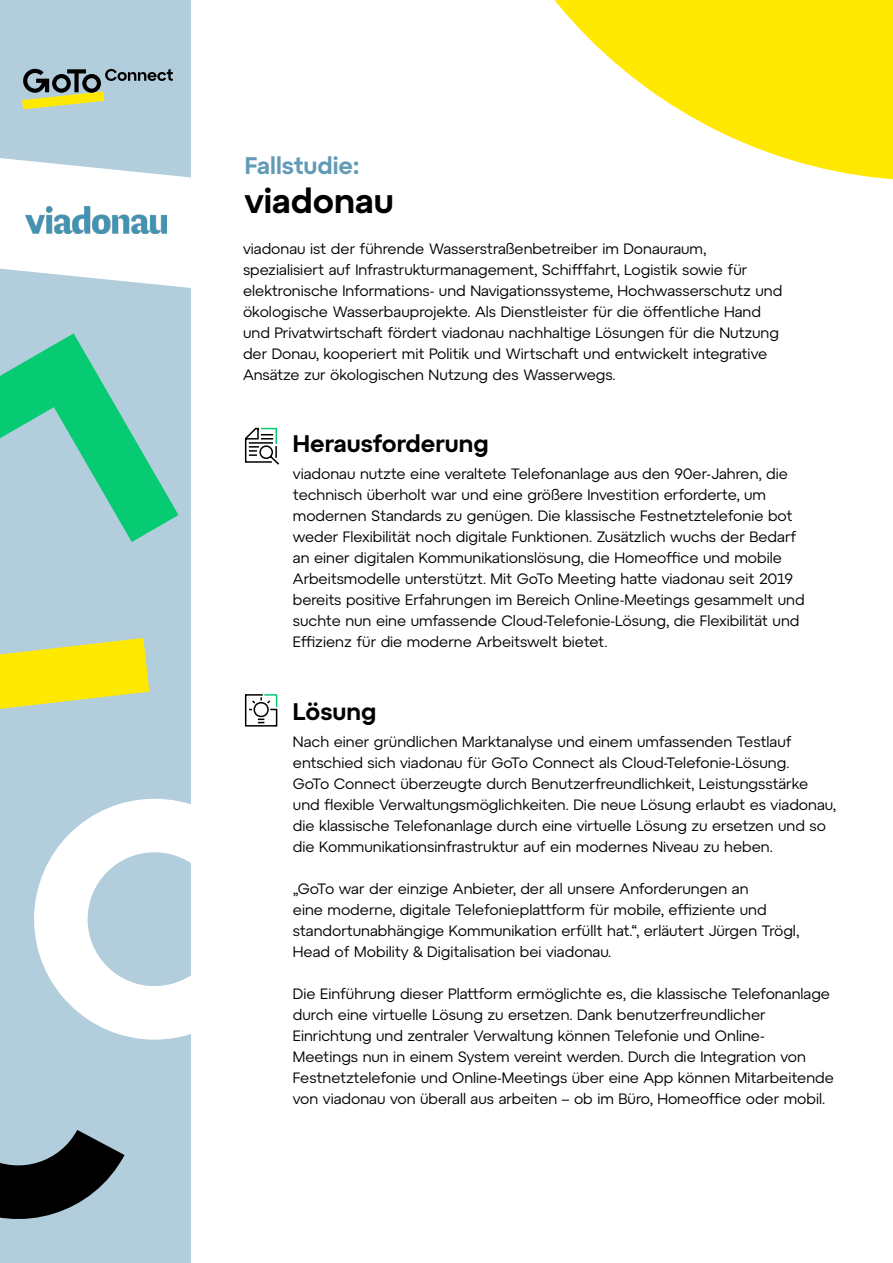
<style>
.page{position:relative;width:893px;height:1263px;background:#fff}
.page>*{position:absolute;margin:0;border:0;box-sizing:border-box;transform-origin:0 0}
.t1{font:600 34.5px "Atyp Text";color:#000}
.t2{font:600 24px "Atyp Text";color:#000}
.t3{font:600 24px "Atyp Text";color:#639bb6}
.t4{font:15px/21px "Atyp Text";color:#000}
</style>
<div class="page">
<div style="left:0;top:0;width:191px;height:1263px;background:#b2cddb"></div>
<svg style="left:554px;top:0;width:339px;height:180px;fill:#ffe900"></svg>
<svg style="left:0;top:333px;width:179px;height:209px"></svg>
<svg style="left:0;top:638px;width:149px;height:71px"></svg>
<svg style="left:34px;top:799px;width:157px;height:241px;fill:#fff"></svg>
<svg style="left:0;top:1130px;width:125px;height:89px"></svg>
<svg style="left:244px;top:427px;width:36px;height:38px"></svg>
<svg style="left:244px;top:694px;width:34px;height:33px"></svg>
<svg style="left:0;top:158px;width:191px;height:130px"></svg>
<img style="left:26px;top:207px;width:141px;height:26px">
<svg style="left:22px;top:69px;width:151px;height:40px"></svg>
<h2 class="t3" style="left:245px;top:147px;width:116px">Fallstudie:</h2>
<h1 class="t1" style="left:245px;top:174px;width:150px">viadonau</h1>
<p class="t4" style="left:243px;top:238px;width:541px">viadonau ist der führende Wasserstraßenbetreiber im Donauraum, spezialisiert auf Infrastrukturmanagement, Schifffahrt, Logistik sowie für elektronische Informations- und Navigationssysteme, Hochwasserschutz und ökologische Wasserbauprojekte. Als Dienstleister für die öffentliche Hand und Privatwirtschaft fördert viadonau nachhaltige Lösungen für die Nutzung der Donau, kooperiert mit Politik und Wirtschaft und entwickelt integrative Ansätze zur ökologischen Nutzung des Wasserwegs.</p>
<h2 class="t2" style="left:293px;top:425px;width:197px">Herausforderung</h2>
<p class="t4" style="left:293px;top:462px;width:513px">viadonau nutzte eine veraltete Telefonanlage aus den 90er-Jahren, die technisch überholt war und eine größere Investition erforderte, um modernen Standards zu genügen. Die klassische Festnetztelefonie bot weder Flexibilität noch digitale Funktionen. Zusätzlich wuchs der Bedarf an einer digitalen Kommunikationslösung, die Homeoffice und mobile Arbeitsmodelle unterstützt. Mit GoTo Meeting hatte viadonau seit 2019 bereits positive Erfahrungen im Bereich Online-Meetings gesammelt und suchte nun eine umfassende Cloud-Telefonie-Lösung, die Flexibilität und Effizienz für die moderne Arbeitswelt bietet.</p>
<h2 class="t2" style="left:293px;top:693px;width:85px">Lösung</h2>
<p class="t4" style="left:293px;top:730px;width:544px">Nach einer gründlichen Marktanalyse und einem umfassenden Testlauf entschied sich viadonau für GoTo Connect als Cloud-Telefonie-Lösung.<br>GoTo Connect überzeugte durch Benutzerfreundlichkeit, Leistungsstärke und flexible Verwaltungsmöglichkeiten. Die neue Lösung erlaubt es viadonau, die klassische Telefonanlage durch eine virtuelle Lösung zu ersetzen und so die Kommunikationsinfrastruktur auf ein modernes Niveau zu heben.</p>
<p class="t4" style="left:293px;top:877px;width:508px">„GoTo war der einzige Anbieter, der all unsere Anforderungen an<br>eine moderne, digitale Telefonieplattform für mobile, effiziente und standortunabhängige Kommunikation erfüllt hat.“, erläutert Jürgen Trögl, Head of Mobility &amp; Digitalisation bei viadonau.</p>
<p class="t4" style="left:293px;top:982px;width:543px">Die Einführung dieser Plattform ermöglichte es, die klassische Telefonanlage durch eine virtuelle Lösung zu ersetzen. Dank benutzerfreundlicher Einrichtung und zentraler Verwaltung können Telefonie und Online-<br>Meetings nun in einem System vereint werden. Durch die Integration von Festnetztelefonie und Online-Meetings über eine App können Mitarbeitende von viadonau von überall aus arbeiten – ob im Büro, Homeoffice oder mobil.</p>
</div>
